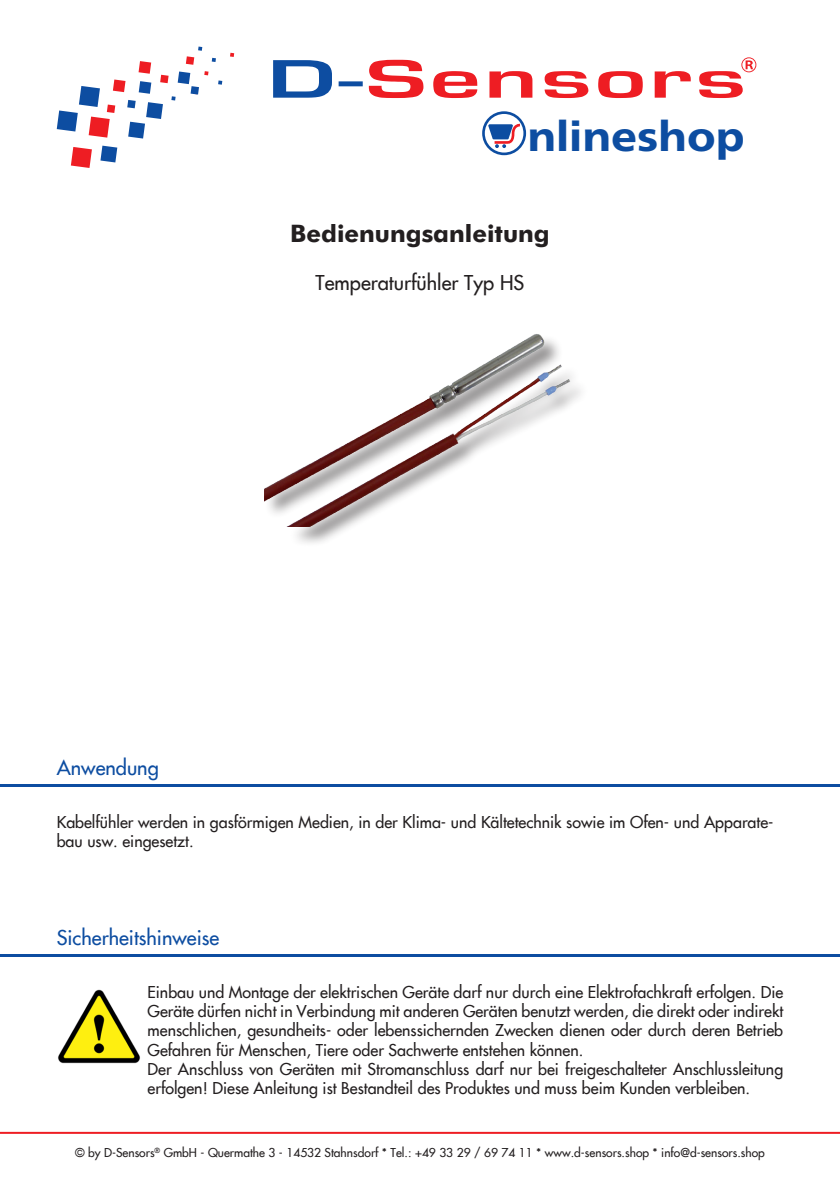
<style>
.page{position:relative;width:840px;height:1191px;background:#fff}
.page>*{position:absolute;margin:0;border:0;box-sizing:border-box;transform-origin:0 0}
.t1{font:800 41.4px "Frutiger Neue LT Pro";color:#0d4da1;scale:1.07 1}
.t2{font:700 24px "Futura BT";color:#231f20}
.t3{font:20px "Futura";color:#0d4da1}
.t4{font:20px "Futura";color:#231f20}
.t5{font:16px/19.2px "Futura";color:#231f20}
.t6{font:12px "Futura";color:#231f20}
</style>
<div class="page">
<hr style="left:0;top:1131px;width:839px;height:2px;background:#ee1d23">
<img style="left:58px;top:989px;width:82px;height:75px">
<div style="left:263px;top:334px;width:325px;height:213px;background:#231f20;opacity:.5"></div>
<img style="left:264px;top:334px;width:311px;height:192px">
<hr style="left:0;top:783px;width:839px;height:3px;background:#0d4da1">
<hr style="left:0;top:954px;width:839px;height:3px;background:#0d4da1">
<svg style="left:273px;top:60px;width:89px;height:38px"></svg>
<svg style="left:71px;top:147px;width:21px;height:21px"></svg>
<svg style="left:230px;top:53px;width:4px;height:4px"></svg>
<svg style="left:100px;top:146px;width:17px;height:16px"></svg>
<svg style="left:57px;top:47px;width:165px;height:92px"></svg>
<svg style="left:488px;top:122px;width:34px;height:26px"></svg>
<div style="left:482px;top:111px;width:44px;height:44px;border:3px solid #0d4da1;border-radius:50%"></div>
<svg style="left:368px;top:57px;width:388px;height:41px"></svg>
<h1 class="t1" style="left:527px;top:112px;width:205px">nlineshop</h1>
<h2 class="t2" style="left:290px;top:219px;width:261px">Bedienungsanleitung</h2>
<p class="t4" style="left:315px;top:270px;width:210px">Temperaturfühler Typ HS</p>
<p class="t3" style="left:57px;top:754px;width:104px">Anwendung</p>
<p class="t5" style="left:57px;top:812px;width:717px">Kabelfühler werden in gasförmigen Medien, in der Klima- und Kältetechnik sowie im Ofen- und Apparate&shy;bau usw. eingesetzt.</p>
<p class="t3" style="left:57px;top:924px;width:164px">Sicherheitshinweise</p>
<p class="t5" style="left:147px;top:982px;width:637px">Einbau und Montage der elektrischen Geräte darf nur durch eine Elektrofachkraft erfolgen. Die Geräte dürfen nicht in Verbindung mit anderen Geräten benutzt werden, die direkt oder indirekt menschlichen, gesundheits- oder lebenssichernden Zwecken dienen oder durch deren Betrieb Gefahren für Menschen, Tiere oder Sachwerte entstehen können.<br>Der Anschluss von Geräten mit Stromanschluss darf nur bei freigeschalteter Anschlussleitung erfolgen! Diese Anleitung ist Bestandteil des Produktes und muss beim Kunden verbleiben.</p>
<p class="t6" style="left:75px;top:1144px;width:691px">© by D-Sensors<sup>®</sup> GmbH - Quermathe 3 - 14532 Stahnsdorf * Tel.: +49 33 29 / 69 74 11 * www.d-sensors.shop * info@d-sensors.shop</p>
</div>
